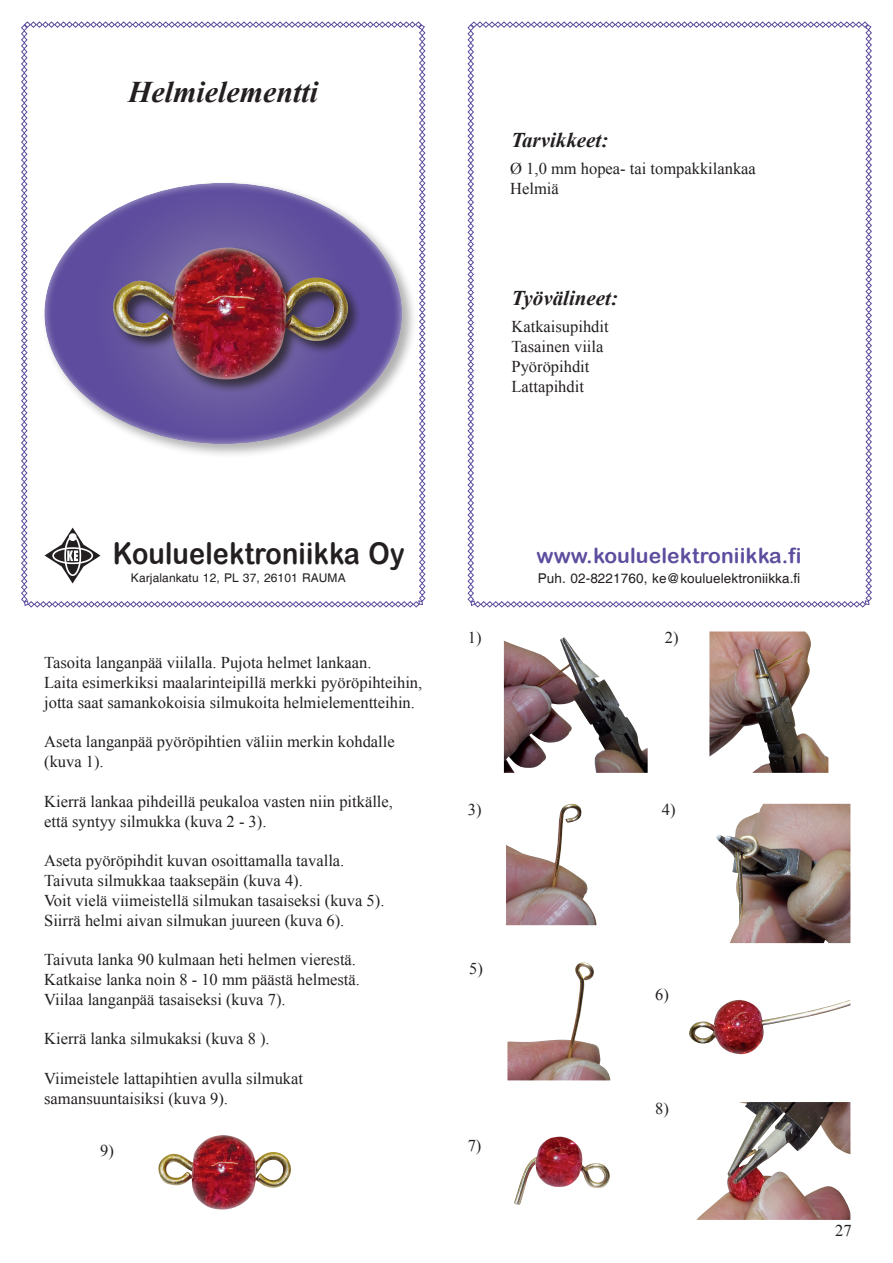
<style>
.page{position:relative;width:893px;height:1263px;background:#fff}
.page>*{position:absolute;margin:0;border:0;box-sizing:border-box;transform-origin:0 0}
.t1{font:30px "Arial Rounded MT Bold";letter-spacing:.005em;color:#231f20;scale:.9 1}
.t2{font:italic 700 30px "Times New Roman";color:#231f20}
.t3{font:21px "Arial Rounded MT Bold";letter-spacing:.005em;color:#5e4d9e}
.t4{font:italic 700 21px "Times New Roman";color:#231f20}
.t5{font:16.5px/19.8px "Times New Roman";color:#231f20}
.t6{font:13.5px "Helvetica";letter-spacing:.01em;color:#231f20}
.t7{font:12px "Helvetica";letter-spacing:.01em;color:#231f20}
</style>
<div class="page">
<svg style="left:467px;top:21px;width:405px;height:587px"></svg>
<svg style="left:21px;top:21px;width:405px;height:587px"></svg>
<div style="left:41px;top:179px;width:376px;height:280px;background:#231f20;opacity:.36"></div>
<div style="left:44px;top:181px;width:360px;height:264px;background:#fff;opacity:.75"></div>
<img style="left:45px;top:528px;width:55px;height:55px">
<img style="left:504px;top:637px;width:144px;height:136px">
<img style="left:709px;top:631px;width:119px;height:142px">
<img style="left:506px;top:804px;width:90px;height:121px">
<img style="left:716px;top:804px;width:134px;height:139px">
<img style="left:507px;top:962px;width:103px;height:118px">
<img style="left:689px;top:1000px;width:161px;height:55px">
<img style="left:514px;top:1136px;width:96px;height:69px">
<img style="left:696px;top:1102px;width:154px;height:118px">
<div style="left:111px;top:245px;width:250px;height:148px;background:#231f20;opacity:.75"></div>
<img style="left:112px;top:248px;width:237px;height:131px">
<img style="left:158px;top:1135px;width:133px;height:74px">
<h1 class="t2" style="left:128px;top:71px;width:192px">Helmielementti</h1>
<p class="t4" style="left:511px;top:125px;width:99px">Tarvikkeet:</p>
<p class="t5" style="left:510px;top:158px;width:247px">Ø 1,0 mm hopea- tai tompakkilankaa<br>Helmiä</p>
<p class="t4" style="left:512px;top:283px;width:108px">Työvälineet:</p>
<p class="t5" style="left:512px;top:317px;width:99px">Katkaisupihdit<br>Tasainen viila<br>Pyöröpihdit<br>Lattapihdit</p>
<h1 class="t1" style="left:113px;top:535px;width:326px">Kouluelektroniikka Oy</h1>
<p class="t7" style="left:131px;top:571px;width:216px">Karjalankatu 12, PL 37, 26101 RAUMA</p>
<p class="t5" style="left:44px;top:652px;width:380px">Tasoita langanpää viilalla. Pujota helmet lankaan.<br>Laita esimerkiksi maalarinteipillä merkki pyöröpihteihin, jotta saat samankokoisia silmukoita helmielementteihin.</p>
<p class="t5" style="left:44px;top:732px;width:352px">Aseta langanpää pyöröpihtien väliin merkin kohdalle (kuva 1).</p>
<p class="t5" style="left:44px;top:791px;width:350px">Kierrä lankaa pihdeillä peukaloa vasten niin pitkälle, että syntyy silmukka (kuva 2 - 3).</p>
<p class="t5" style="left:44px;top:850px;width:342px">Aseta pyöröpihdit kuvan osoittamalla tavalla.<br>Taivuta silmukkaa taaksepäin (kuva 4).<br>Voit vielä viimeistellä silmukan tasaiseksi (kuva 5).<br>Siirrä helmi aivan silmukan juureen (kuva 6).</p>
<p class="t5" style="left:44px;top:949px;width:317px">Taivuta lanka 90 kulmaan heti helmen vierestä.<br>Katkaise lanka noin 8 - 10 mm päästä helmestä.<br>Viilaa langanpää tasaiseksi (kuva 7).</p>
<p class="t5" style="left:44px;top:1029px;width:227px">Kierrä lanka silmukaksi (kuva 8 ).</p>
<p class="t5" style="left:44px;top:1068px;width:260px">Viimeistele lattapihtien avulla silmukat samansuuntaisiksi (kuva 9).</p>
<p class="t5" style="left:100px;top:1140px;width:15px">9)</p>
<p class="t3" style="left:536px;top:543px;width:267px">www.kouluelektroniikka.fi</p>
<p class="t6" style="left:538px;top:570px;width:264px">Puh. 02-8221760, ke@kouluelektroniikka.fi</p>
<p class="t5" style="left:468px;top:627px;width:15px">1)</p>
<p class="t5" style="left:665px;top:627px;width:15px">2)</p>
<p class="t5" style="left:468px;top:799px;width:15px">3)</p>
<p class="t5" style="left:662px;top:799px;width:15px">4)</p>
<p class="t5" style="left:469px;top:958px;width:15px">5)</p>
<p class="t5" style="left:468px;top:1135px;width:15px">7)</p>
<p class="t5" style="left:655px;top:984px;width:15px">6)</p>
<p class="t5" style="left:655px;top:1098px;width:15px">8)</p>
<p class="t5" style="left:835px;top:1220px;width:18px">27</p>
</div>
